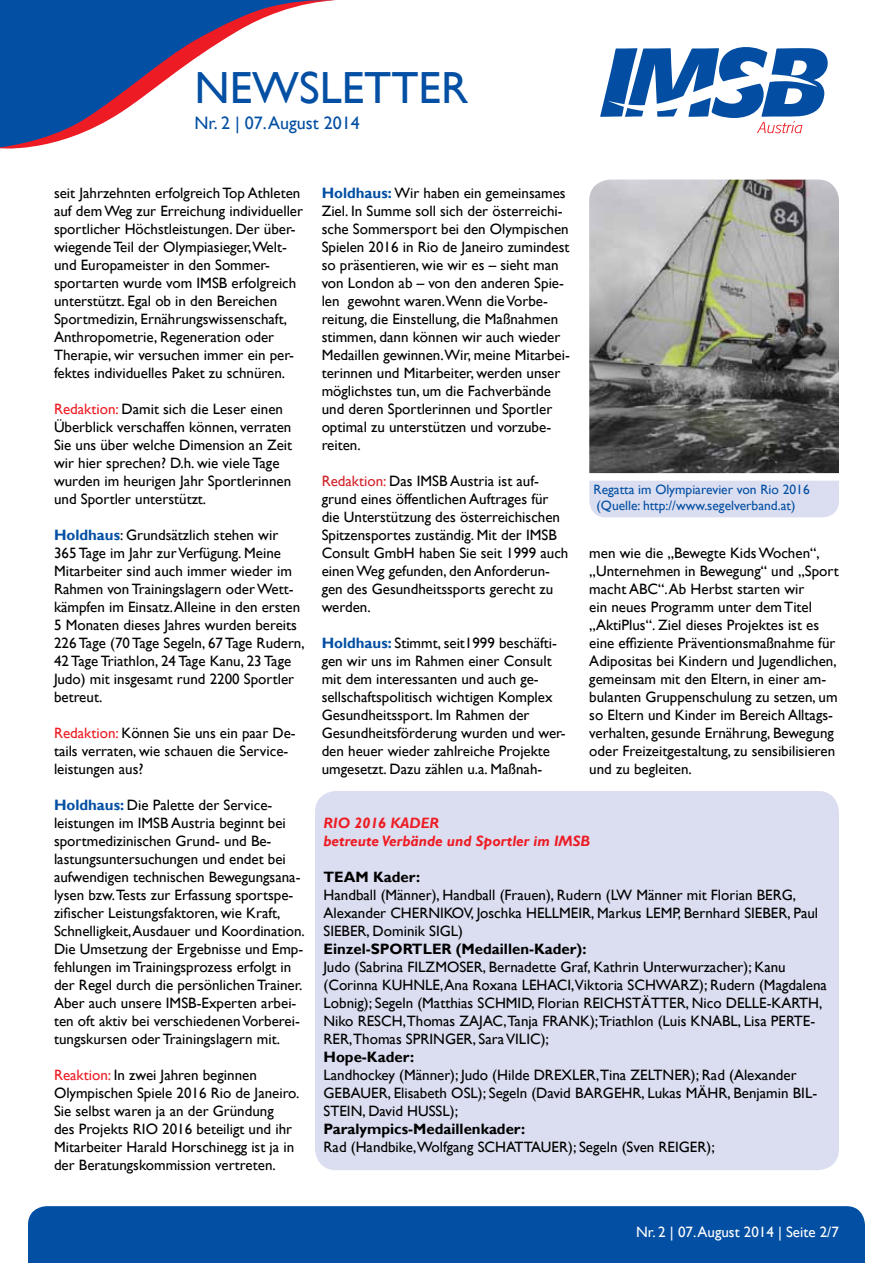
<style>
.page{position:relative;width:893px;height:1263px;background:#fff}
.page>*{position:absolute;margin:0;border:0;box-sizing:border-box;transform-origin:0 0}
.t1{font:45px "Gill Sans";color:#034fa3}
.t2{font:18px "Gill Sans";color:#034fa3}
.t3{font:15px/18px "Gill Sans";color:#000}
.t4{font:700 15px "Gill Sans";color:#000}
.t5{font:italic 700 15px/18px "Gill Sans";color:#ed1c24}
.t6{font:15px "Gill Sans";color:#fff}
.t7{font:13.5px/16.2px "Gill Sans";color:#034fa3}
.s1{color:#ed1c24}
.s2{font-weight:700;color:#034fa3}
.s3{color:#d2232a}
</style>
<div class="page">
<div style="left:28px;top:1206px;width:837px;height:57px;background:#034fa3"></div>
<svg style="left:0;top:0;width:336px;height:149px"></svg>
<svg style="left:600px;top:47px;width:228px;height:86px"></svg>
<img style="left:589px;top:180px;width:250px;height:293px">
<div style="left:315px;top:791px;width:524px;height:379px;background:#dbdef0;border-radius:21px"></div>
<div style="left:589px;top:481px;width:250px;height:36px;background:#dbdef0"></div>
<h1 class="t1" style="left:195px;top:62px;width:63px">Newsletter</h1>
<p class="t2" style="left:195px;top:112px;width:167px">Nr. 2 | 07. August 2014</p>
<p class="t3" style="left:54px;top:184px;width:251px">seit Jahrzehnten erfolgreich Top Athleten auf dem Weg zur Erreichung individueller sportlicher Höchstleistungen. Der über&shy;wiegende Teil der Olympiasieger,Welt&shy;und Europameister in den Sommer&shy;sportarten wurde vom IMSB erfolgreich unterstützt. Egal ob in den Bereichen Sportmedizin, Ernährungswissenschaft, Anthropometrie, Regeneration oder Therapie, wir versuchen immer ein per&shy;fektes individuelles Paket zu schnüren.</p>
<p class="t3" style="left:54px;top:400px;width:240px"><span class="s1">Redaktion:</span> Damit sich die Leser einen Überblick verschaffen können, verraten Sie uns über welche Dimension an Zeit wir hier sprechen? D.h. wie viele Tage wurden im heurigen Jahr Sportlerinnen und Sportler unterstützt.</p>
<p class="t3" style="left:54px;top:526px;width:252px"><span class="s2">Holdhaus</span>: Grundsätzlich stehen wir<br>365 Tage im Jahr zur Verfügung. Meine Mitarbeiter sind auch immer wieder im Rahmen von Trainingslagern oder Wett&shy;kämpfen im Einsatz. Alleine in den ersten 5 Monaten dieses Jahres wurden bereits 226 Tage (70 Tage Segeln, 67 Tage Rudern, 42 Tage Triathlon, 24 Tage Kanu, 23 Tage Judo) mit insgesamt rund 2200 Sportler betreut.</p>
<p class="t3" style="left:54px;top:724px;width:243px"><span class="s1">Redaktion:</span> Können Sie uns ein paar De&shy;tails verraten, wie schauen die Service&shy;leistungen aus?</p>
<p class="t3" style="left:54px;top:796px;width:252px"><span class="s2">Holdhaus:</span> Die Palette der Service&shy;leistungen im IMSB Austria beginnt bei sportmedizinischen Grund- und Be&shy;lastungsuntersuchungen und endet bei aufwendigen technischen Bewegungsana&shy;lysen bzw.Tests zur Erfassung sportspe&shy;zifischer Leistungsfaktoren, wie Kraft, Schnelligkeit, Ausdauer und Koordination.<br>Die Umsetzung der Ergebnisse und Emp&shy;fehlungen im Trainingsprozess erfolgt in der Regel durch die persönlichen Trainer.<br>Aber auch unsere IMSB-Experten arbei&shy;ten oft aktiv bei verschiedenen Vorberei&shy;tungskursen oder Trainingslagern mit.</p>
<p class="t3" style="left:54px;top:1066px;width:247px"><span class="s1">Reaktion:</span> In zwei Jahren beginnen Olympischen Spiele 2016 Rio de Janeiro.<br>Sie selbst waren ja an der Gründung<br>des Projekts RIO 2016 beteiligt und ihr Mitarbeiter Harald Horschinegg ist ja in der Beratungskommission vertreten.</p>
<p class="t3" style="left:322px;top:184px;width:250px"><span class="s2">Holdhaus:</span> Wir haben ein gemeinsames Ziel. In Summe soll sich der österreichi&shy;sche Sommersport bei den Olympischen Spielen 2016 in Rio de Janeiro zumindest so präsentieren, wie wir es – sieht man von London ab – von den anderen Spie&shy;len gewohnt waren.Wenn die Vorbe&shy;reitung, die Einstellung, die Maßnahmen stimmen, dann können wir auch wieder Medaillen gewinnen.Wir, meine Mitarbei&shy;terinnen und Mitarbeiter, werden unser möglichstes tun, um die Fachverbände und deren Sportlerinnen und Sportler optimal zu unterstützen und vorzube&shy;reiten.</p>
<p class="t3" style="left:322px;top:472px;width:248px"><span class="s3">Redaktion:</span> Das IMSB Austria ist auf&shy;grund eines öffentlichen Auftrages für die Unterstützung des österreichischen Spitzensportes zuständig. Mit der IMSB Consult GmbH haben Sie seit 1999 auch einen Weg gefunden, den Anforderun&shy;gen des Gesundheitssports gerecht zu werden.</p>
<p class="t3" style="left:322px;top:634px;width:246px"><span class="s2">Holdhaus:</span> Stimmt, seit1999 beschäfti&shy;gen wir uns im Rahmen einer Consult mit dem interessanten und auch ge&shy;sellschaftspolitisch wichtigen Komplex Gesundheitssport. Im Rahmen der Gesundheitsförderung wurden und wer&shy;den heuer wieder zahlreiche Projekte umgesetzt. Dazu zählen u.a. Maßnah-</p>
<p class="t7" style="left:594px;top:482px;width:218px">Regatta im Olympiarevier von Rio 2016 (Quelle: http://www.segelverband.at)</p>
<p class="t3" style="left:589px;top:544px;width:251px">men wie die „Bewegte Kids Wochen“, „Unternehmen in Bewegung“ und „Sport macht ABC“. Ab Herbst starten wir<br>ein neues Programm unter dem Titel „AktiPlus“. Ziel dieses Projektes ist es eine effiziente Präventionsmaßnahme für Adipositas bei Kindern und Jugendlichen, gemeinsam mit den Eltern, in einer am&shy;bulanten Gruppenschulung zu setzen, um so Eltern und Kinder im Bereich Alltags&shy;verhalten, gesunde Ernährung, Bewegung oder Freizeitgestaltung, zu sensibilisieren und zu begleiten.</p>
<p class="t5" style="left:324px;top:814px;width:268px">RIO 2016 kader<br>betreute Verbände und Sportler im IMSB</p>
<p class="t4" style="left:324px;top:868px;width:98px">TEAM Kader:</p>
<p class="t3" style="left:324px;top:886px;width:496px">Handball (Männer), Handball (Frauen), Rudern (LW Männer mit Florian BERG,<br>Alexander CHERNIKOV, Joschka HELLMEIR, Markus LEMP, Bernhard SIEBER, Paul<br>SIEBER, Dominik SIGL)</p>
<p class="t4" style="left:324px;top:940px;width:264px">Einzel-SPORTLER (Medaillen-Kader):</p>
<p class="t3" style="left:324px;top:958px;width:505px">Judo (Sabrina FILZMOSER, Bernadette Graf, Kathrin Unterwurzacher); Kanu (Corinna KUHNLE, Ana Roxana LEHACI,Viktoria SCHWARZ); Rudern (Magdalena Lobnig); Segeln (Matthias SCHMID, Florian REICHSTÄTTER, Nico DELLE-KARTH, Niko RESCH,Thomas ZAJAC,Tanja FRANK);Triathlon (Luis KNABL, Lisa PERTE-RER,Thomas SPRINGER, Sara VILIC);</p>
<p class="t4" style="left:324px;top:1048px;width:92px">Hope-Kader:</p>
<p class="t3" style="left:324px;top:1066px;width:495px">Landhockey (Männer); Judo (Hilde DREXLER,Tina ZELTNER); Rad (Alexander<br>GEBAUER, Elisabeth OSL); Segeln (David BARGEHR, Lukas MÄHR, Benjamin BIL-<br>STEIN, David HUSSL);</p>
<p class="t4" style="left:324px;top:1120px;width:203px">Paralympics-Medaillenkader:</p>
<p class="t3" style="left:324px;top:1138px;width:393px">Rad (Handbike,Wolfgang SCHATTAUER); Segeln (Sven REIGER);</p>
<p class="t6" style="left:636px;top:1223px;width:204px">Nr. 2 | 07. August 2014 | Seite 2/7</p>
</div>
